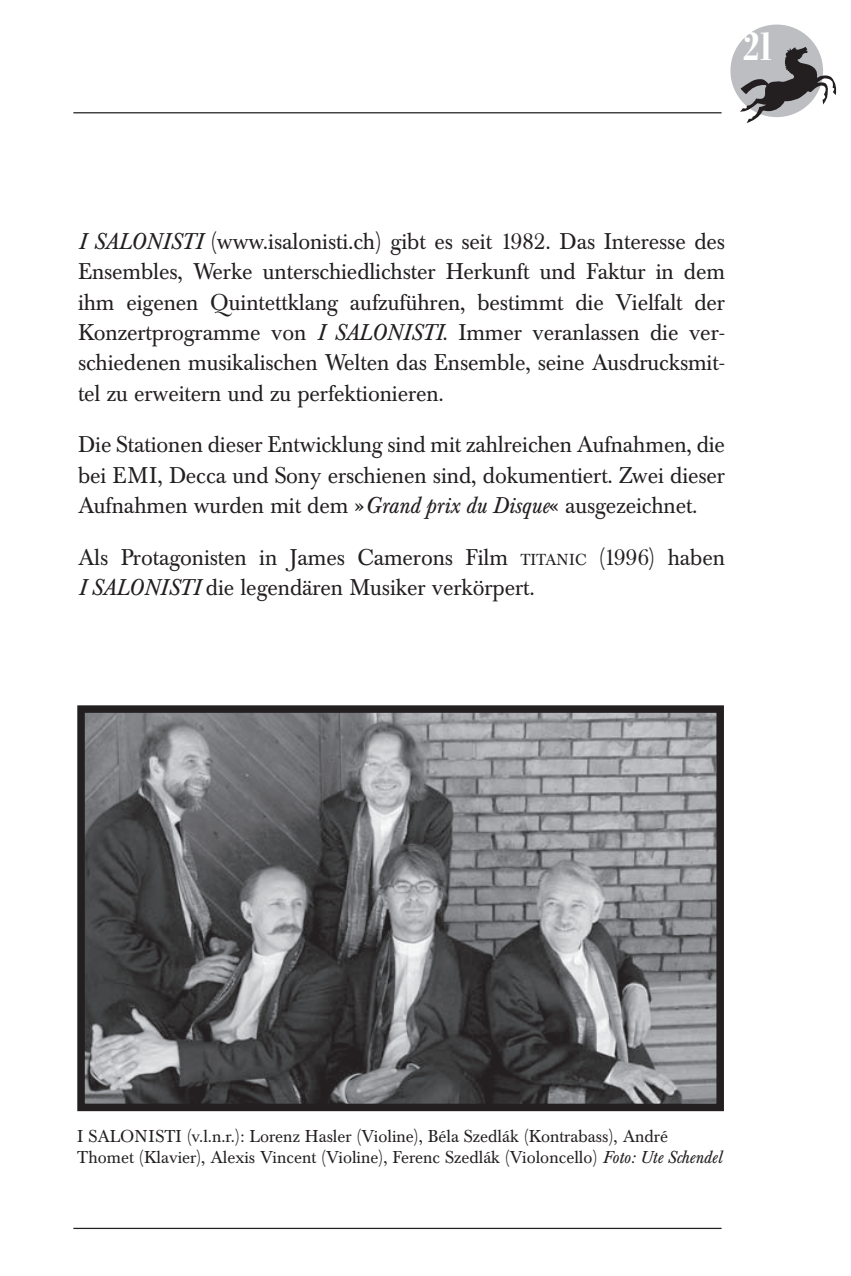
<style>
.page{position:relative;width:851px;height:1276px;background:#fff}
.page>*{position:absolute;margin:0;border:0;box-sizing:border-box;transform-origin:0 0}
.t1{font:500 40px "Bodoni Bert Con BQ";color:#fff}
.t2{font:22.5px/30.5px "Baskerville BQ";letter-spacing:-.005em;color:#231f20;text-align:justify}
.t3{font:17px/21.2px "Baskerville BQ";color:#231f20}
.s1{font-style:italic}
.s2{font-size:15.75px}
</style>
<div class="page">
<div style="left:730px;top:25px;width:92px;height:92px;background:#bdbec1;border-radius:50%"></div>
<svg style="left:740px;top:47px;width:96px;height:76px"></svg>
<hr style="left:73px;top:1227px;width:648px;height:2px;background:#231f20">
<hr style="left:73px;top:112px;width:648px;height:1px;background:#231f20">
<img style="left:86px;top:714px;width:628px;height:388px">
<div style="left:77px;top:705px;width:646px;height:406px;border:8px solid #231f20"></div>
<h1 class="t1" style="left:742px;top:31px;width:33px">21</h1>
<p class="t2" style="left:78px;top:228px;width:648px"><span class="s1">I SALONISTI</span> (www.isalonisti.ch) gibt es seit 1982. Das Interesse des Ensembles, Werke unterschiedlichster Herkunft und Faktur in dem ihm eigenen Quintettklang aufzuführen, bestimmt die Vielfalt der Konzertprogramme von <span class="s1">I SALONISTI</span>. Immer veranlassen die ver&shy;schiedenen musikalischen Welten das Ensemble, seine Ausdrucksmit&shy;tel zu erweitern und zu perfektionieren.</p>
<p class="t2" style="left:78px;top:432px;width:648px">Die Stationen dieser Entwicklung sind mit zahlreichen Aufnahmen, die bei EMI, Decca und Sony erschienen sind, dokumentiert. Zwei dieser Aufnahmen wurden mit dem »<span class="s1">Grand prix du Disque</span>« ausgezeichnet.</p>
<p class="t2" style="left:78px;top:544px;width:648px">Als Protagonisten in James Camerons Film <span class="s2">TITANIC</span> (1996) haben<br><span class="s1">I SALONISTI</span> die legendären Musiker verkörpert.</p>
<p class="t3" style="left:77px;top:1127px;width:645px">I SALONISTI (v.l.n.r.): Lorenz Hasler (Violine), Béla Szedlák (Kontrabass), André<br>Thomet (Klavier), Alexis Vincent (Violine), Ferenc Szedlák (Violoncello) <span class="s1">Foto: Ute Schendel</span></p>
</div>
